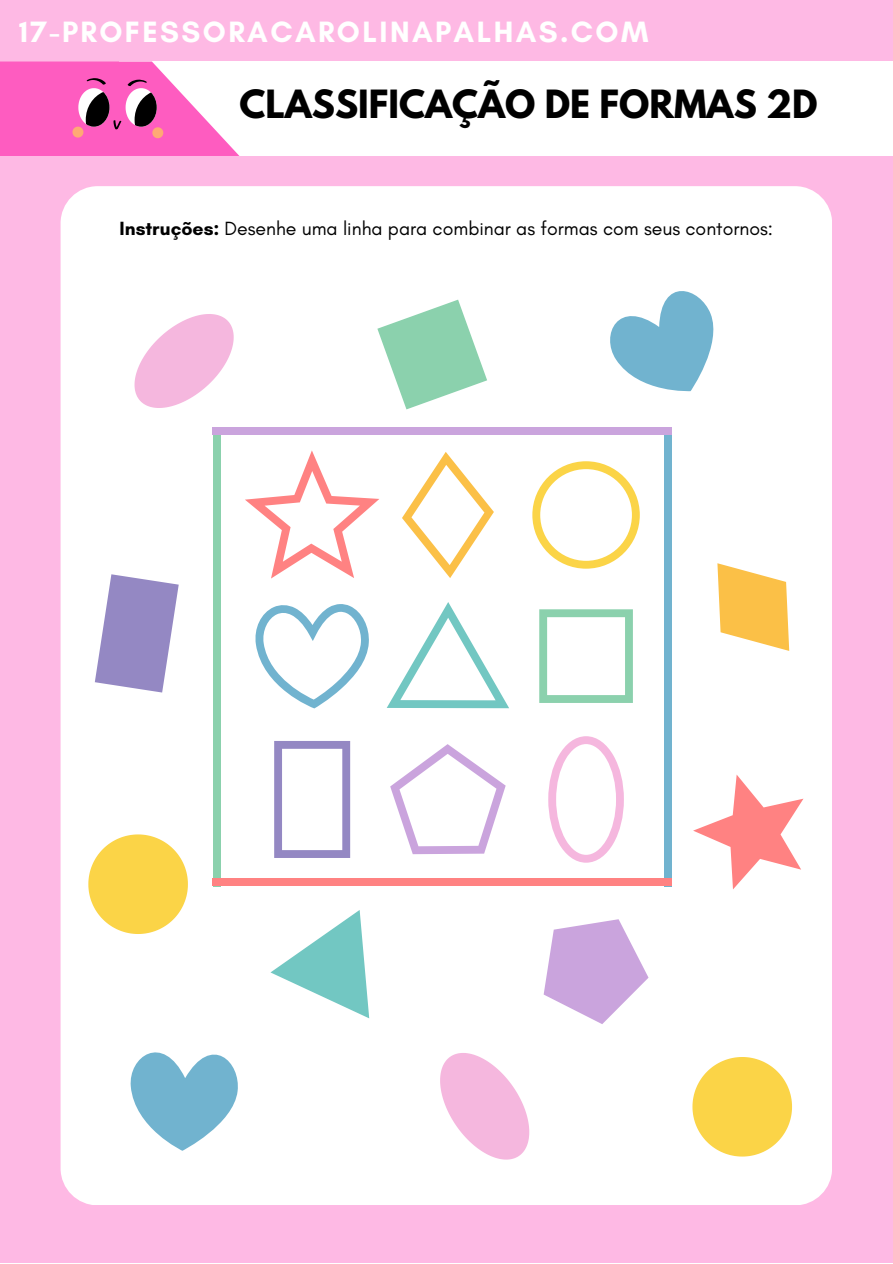
<style>
.page{position:relative;width:893px;height:1264px;background:#fff}
.page>*{position:absolute;margin:0;border:0;box-sizing:border-box;transform-origin:0 0}
.t1{font:700 34.5px "League Spartan";color:#000}
.t2{font:700 30px "Glacial Indifference";letter-spacing:.08em;color:#fff}
.t3{font:19.5px "Glacial Indifference";color:#000}
.s1{font-weight:700}
</style>
<div class="page">
<div style="left:0;top:0;width:892px;height:1262px;background:#feb9e4"></div>
<div style="left:61px;top:186px;width:771px;height:1018px;background:#fff;border-radius:37px"></div>
<svg style="left:245px;top:450px;width:134px;height:128px"></svg>
<svg style="left:532px;top:461px;width:107px;height:107px"></svg>
<svg style="left:386px;top:602px;width:123px;height:106px"></svg>
<svg style="left:255px;top:604px;width:114px;height:104px"></svg>
<svg style="left:539px;top:609px;width:94px;height:94px"></svg>
<svg style="left:548px;top:736px;width:76px;height:126px"></svg>
<svg style="left:390px;top:744px;width:115px;height:110px"></svg>
<svg style="left:402px;top:452px;width:92px;height:126px"></svg>
<svg style="left:134px;top:314px;width:100px;height:94px"></svg>
<svg style="left:377px;top:299px;width:110px;height:110px"></svg>
<svg style="left:717px;top:563px;width:72px;height:88px"></svg>
<svg style="left:693px;top:774px;width:110px;height:115px"></svg>
<svg style="left:610px;top:291px;width:104px;height:101px"></svg>
<svg style="left:95px;top:574px;width:84px;height:118px"></svg>
<svg style="left:543px;top:919px;width:105px;height:105px"></svg>
<div style="left:664px;top:427px;width:8px;height:459px;background:#71b3cf"></div>
<div style="left:212px;top:427px;width:8px;height:459px;background:#8bd1ad"></div>
<div style="left:212px;top:878px;width:460px;height:8px;background:#ff8282"></div>
<div style="left:212px;top:427px;width:460px;height:8px;background:#caa4dd"></div>
<div style="left:119px;top:61px;width:773px;height:95px;background:#fff"></div>
<svg style="left:0;top:61px;width:239px;height:95px"></svg>
<svg style="left:692px;top:1057px;width:100px;height:99px"></svg>
<svg style="left:440px;top:1053px;width:90px;height:107px"></svg>
<svg style="left:88px;top:741px;width:281px;height:410px"></svg>
<p class="t2" style="left:19px;top:14px;width:630px">17-PROFESSORACAROLINAPALHAS.COM</p>
<p class="t1" style="left:239px;top:87px;width:579px">CLASSIFICAÇÃO DE FORMAS 2D</p>
<p class="t3" style="left:119px;top:216px;width:655px"><span class="s1">Instruções:</span> Desenhe uma linha para combinar as formas com seus contornos:</p>
</div>
